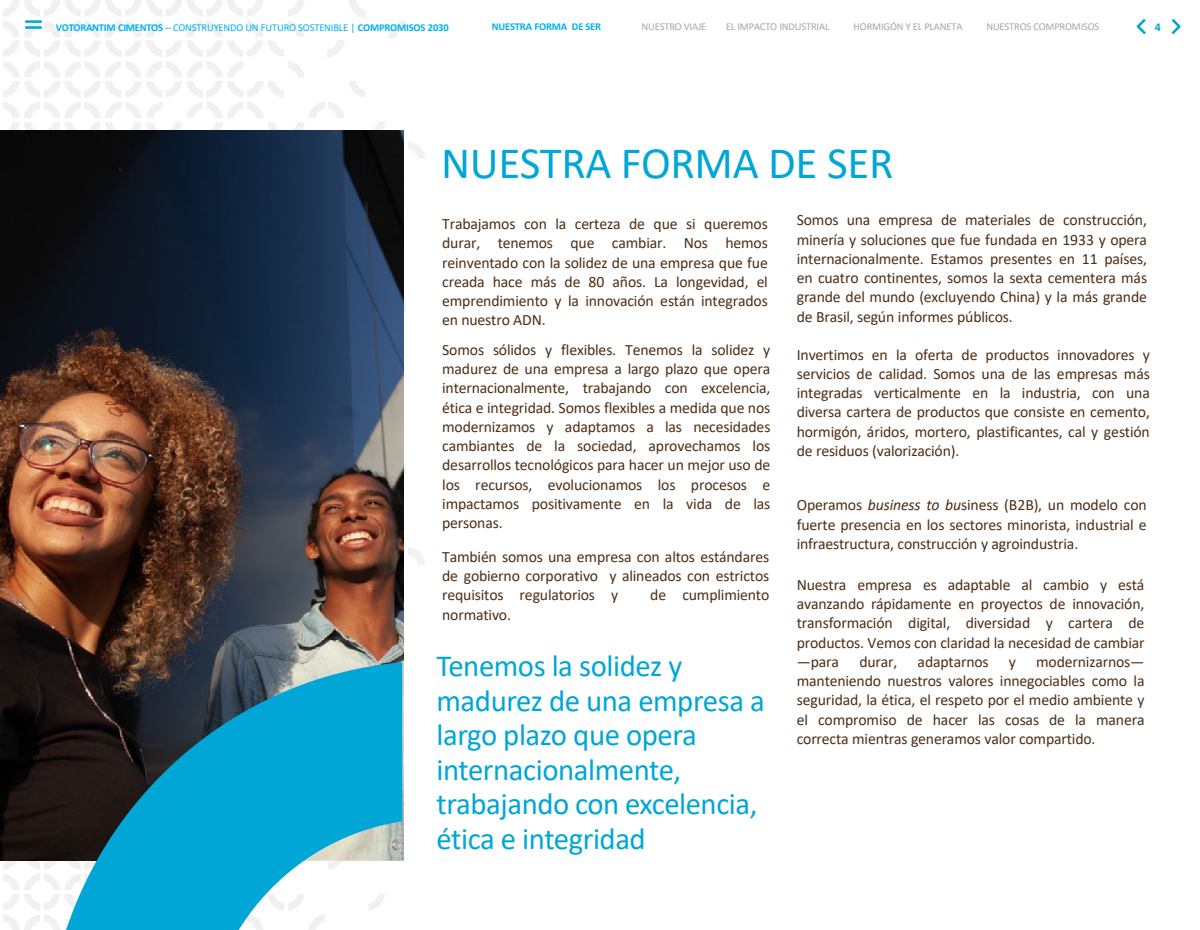
<style>
.page{position:relative;width:1200px;height:930px;background:#fff}
.page>*{position:absolute;margin:0;border:0;box-sizing:border-box;transform-origin:0 0}
.t1{font:45px "Calibri";letter-spacing:-.005em;color:#00a6d6}
.t2{font:30.75px/34.5px "Calibri";letter-spacing:-.015em;color:#00a6d6}
.t3{font:15.75px/19.4px "Calibri";letter-spacing:-.01em;color:#4e2e14;text-align:justify}
.t4{font:700 12px "Calibri";color:#00a6d6}
.t5{font:700 10.5px "Calibri";letter-spacing:-.02em;color:#00b0f0}
.t6{font:10.5px "Calibri";letter-spacing:-.015em;color:#a6a6a6}
.s1{font-weight:400}
.s2{font-style:italic}
</style>
<div class="page">
<img style="left:4px;top:0;width:402px;height:930px">
<img style="left:0;top:131px;width:403px;height:729px">
<svg style="left:66px;top:662px;width:336px;height:268px;background:#2f8faa"></svg>
<hr style="left:25px;top:20px;width:17px;height:3px;background:#00a6d6">
<hr style="left:25px;top:26px;width:17px;height:3px;background:#00a6d6">
<svg style="left:1171px;top:18px;width:10px;height:17px"></svg>
<svg style="left:1136px;top:18px;width:10px;height:17px"></svg>
<p class="t5" style="left:492px;top:19px;width:111px">NUESTRA FORMA DE SER</p>
<p class="t6" style="left:642px;top:19px;width:66px">NUESTRO VIAJE</p>
<p class="t6" style="left:726px;top:19px;width:105px">EL IMPACTO INDUSTRIAL</p>
<p class="t6" style="left:854px;top:19px;width:110px">HORMIGÓN Y EL PLANETA</p>
<p class="t6" style="left:986px;top:19px;width:115px">NUESTROS COMPROMISOS</p>
<p class="t5" style="left:56px;top:20px;width:394px">VOTORANTIM CIMENTOS <span class="s1">– CONSTRUYENDO UN FUTURO SOSTENIBLE |</span> COMPROMISOS 2030</p>
<p class="t4" style="left:1155px;top:18px;width:8px">4</p>
<p class="t1" style="left:441px;top:132px;width:454px">NUESTRA FORMA DE SER</p>
<p class="t3" style="left:442px;top:214px;width:327px">Trabajamos con la certeza de que si queremos durar, tenemos que cambiar. Nos hemos reinventado con la solidez de una empresa que fue creada hace más de 80 años. La longevidad, el emprendimiento y la innovación están integrados en nuestro ADN.</p>
<p class="t3" style="left:442px;top:339px;width:330px">Somos sólidos y flexibles. Tenemos la solidez y madurez de una empresa a largo plazo que opera internacionalmente, trabajando con excelencia, ética e integridad. Somos flexibles a medida que nos modernizamos y adaptamos a las necesidades cambiantes de la sociedad, aprovechamos los desarrollos tecnológicos para hacer un mejor uso de los recursos, evolucionamos los procesos e impactamos positivamente en la vida de las personas.</p>
<p class="t3" style="left:442px;top:547px;width:329px">También somos una empresa con altos estándares de gobierno corporativo y alineados con estrictos requisitos regulatorios y</p>
<p class="t3" style="left:650px;top:585px;width:121px">de cumplimiento</p>
<p class="t3" style="left:442px;top:604px;width:70px">normativo.</p>
<p class="t2" style="left:437px;top:648px;width:330px">Tenemos la solidez y madurez de una empresa a largo plazo que opera internacionalmente, trabajando con excelencia, ética e integridad</p>
<p class="t3" style="left:797px;top:210px;width:352px">Somos una empresa de materiales de construcción, minería y soluciones que fue fundada en 1933 y opera internacionalmente. Estamos presentes en 11 países, en cuatro continentes, somos la sexta cementera más grande del mundo (excluyendo China) y la más grande de Brasil, según informes públicos.</p>
<p class="t3" style="left:797px;top:344px;width:355px">Invertimos en la oferta de productos innovadores y servicios de calidad. Somos una de las empresas más integradas verticalmente en la industria, con una diversa cartera de productos que consiste en cemento, hormigón, áridos, mortero, plastificantes, cal y gestión de residuos (valorización).</p>
<p class="t3" style="left:797px;top:495px;width:351px">Operamos <span class="s2">business to bu</span>siness (B2B), un modelo con fuerte presencia en los sectores minorista, industrial e infraestructura, construcción y agroindustria.</p>
<p class="t3" style="left:797px;top:575px;width:349px">Nuestra empresa es adaptable al cambio y está avanzando rápidamente en proyectos de innovación, transformación digital, diversidad y cartera de productos. Vemos con claridad la necesidad de cambiar —para</p>
<p class="t3" style="left:797px;top:652px;width:349px;text-indent:239px">modernizarnos— manteniendo nuestros valores innegociables como la seguridad, la ética, el respeto por el medio ambiente y el compromiso de hacer las cosas de la manera correcta mientras generamos valor compartido.</p>
<p class="t3" style="left:859px;top:652px;width:40px">durar,</p>
<p class="t3" style="left:918px;top:652px;width:73px">adaptarnos</p>
<p class="t3" style="left:1009px;top:652px;width:9px">y</p>
</div>
